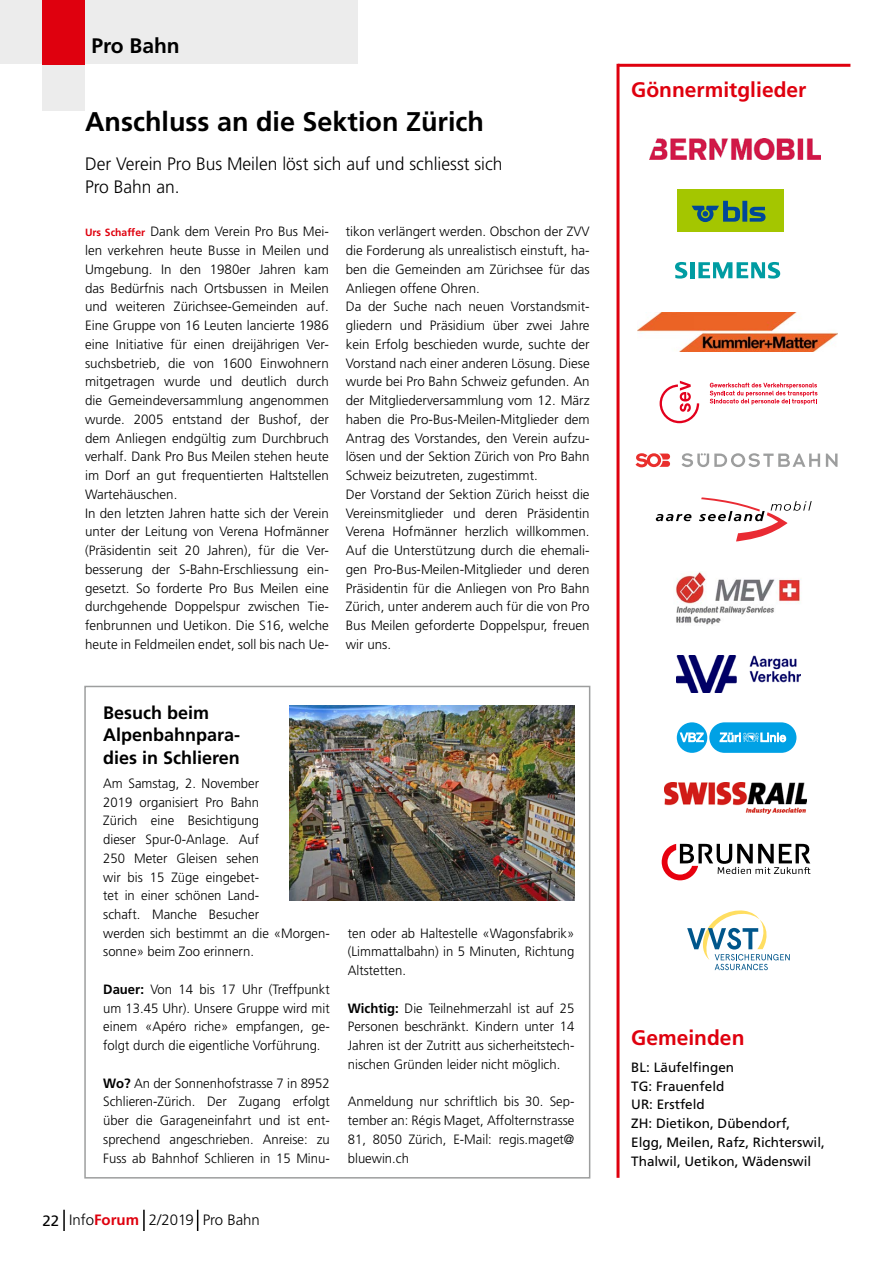
<style>
.page{position:relative;width:893px;height:1263px;background:#fff}
.page>*{position:absolute;margin:0;border:0;box-sizing:border-box;transform-origin:0 0}
.t1{font:700 27px "Frutiger";color:#000}
.t2{font:700 21px "Frutiger";color:#df000e}
.t3{font:700 21px "Frutiger";color:#000}
.t4{font:300 18px/23.2px "Frutiger";color:#000}
.t5{font:700 18px/22.5px "Frutiger";color:#000}
.t6{font:300 15px "Frutiger";color:#000}
.t7{font:300 13.5px/18.8px "Frutiger";color:#000;text-align:justify}
.t8{font:13.5px/18.8px "Frutiger";color:#000}
.s1{font-weight:700;font-size:10.5px;color:#df000e}
.s2{font-weight:700}
.s3{font-weight:400}
.s4{font-weight:700;color:#df000e}
</style>
<div class="page">
<hr style="left:63px;top:1210px;width:2px;height:21px;background:#000">
<hr style="left:143px;top:1210px;width:2px;height:21px;background:#000">
<svg style="left:197px;top:1210px;width:1px;height:21px"></svg>
<svg style="left:635px;top:453px;width:35px;height:14px"></svg>
<svg style="left:681px;top:453px;width:139px;height:14px"></svg>
<svg style="left:826px;top:454px;width:11px;height:13px"></svg>
<img style="left:649px;top:138px;width:171px;height:21px">
<hr style="left:616px;top:64px;width:3px;height:1114px;background:#df000e">
<svg style="left:656px;top:514px;width:35px;height:7px"></svg>
<svg style="left:699px;top:497px;width:113px;height:44px"></svg>
<img style="left:638px;top:313px;width:200px;height:39px">
<svg style="left:675px;top:262px;width:12px;height:17px"></svg>
<hr style="left:690px;top:262px;width:4px;height:16px;background:#009ca2">
<svg style="left:698px;top:262px;width:82px;height:17px"></svg>
<div style="left:709px;top:722px;width:87px;height:31px;background:#00a1e5;border-radius:15px"></div>
<div style="left:677px;top:722px;width:30px;height:31px;background:#00a1e5;border-radius:50%"></div>
<svg style="left:680px;top:732px;width:24px;height:10px"></svg>
<svg style="left:720px;top:733px;width:66px;height:9px"></svg>
<img style="left:675px;top:572px;width:126px;height:53px">
<img style="left:664px;top:783px;width:142px;height:31px">
<hr style="left:618px;top:64px;width:232px;height:3px;background:#df000e">
<svg style="left:662px;top:844px;width:148px;height:36px"></svg>
<div style="left:677px;top:189px;width:107px;height:43px;background:#a4c600"></div>
<svg style="left:692px;top:201px;width:73px;height:21px"></svg>
<svg style="left:687px;top:910px;width:103px;height:60px"></svg>
<img style="left:676px;top:656px;width:124px;height:36px">
<div style="left:43px;top:0;width:42px;height:111px;background:#ececec"></div>
<div style="left:0;top:0;width:357px;height:64px;background:#ececec"></div>
<div style="left:43px;top:0;width:42px;height:64px;background:#df000e"></div>
<div style="left:84px;top:686px;width:506px;height:492px;border:2px solid #9d9e9e"></div>
<img style="left:289px;top:705px;width:285px;height:196px">
<svg style="left:660px;top:381px;width:39px;height:42px"></svg>
<svg style="left:710px;top:383px;width:107px;height:22px"></svg>
<h2 class="t3" style="left:91px;top:33px;width:90px">Pro Bahn</h2>
<h1 class="t1" style="left:85px;top:106px;width:401px">Anschluss an die Sektion Zürich</h1>
<h3 class="t4" style="left:85px;top:152px;width:419px">Der Verein Pro Bus Meilen löst sich auf und schliesst sich<br>Pro Bahn an.</h3>
<p class="t7" style="left:85px;top:222px;width:245px;text-align:left"><span class="s1">Urs Schaffer</span> Dank dem Verein Pro Bus Mei&shy;len verkehren heute Busse in Meilen und Umgebung. In den 1980er Jahren kam das Bedürfnis nach Ortsbussen in Meilen und weiteren Zürichsee-Gemeinden auf.<br>Eine Gruppe von 16 Leuten lancierte 1986 eine Initiative für einen dreijährigen Ver&shy;suchsbetrieb, die von 1600 Einwohnern mitgetragen wurde und deutlich durch die Gemeindeversammlung angenommen wurde. 2005 entstand der Bushof, der dem Anliegen endgültig zum Durchbruch verhalf. Dank Pro Bus Meilen stehen heute im Dorf an gut frequentierten Haltstellen Wartehäuschen.<br>In den letzten Jahren hatte sich der Verein unter der Leitung von Verena Hofmänner (Präsidentin seit 20 Jahren), für die Ver&shy;besserung der S-Bahn-Erschliessung ein&shy;gesetzt. So forderte Pro Bus Meilen eine durchgehende Doppelspur zwischen Tie&shy;fenbrunnen und Uetikon. Die S16, welche heute in Feldmeilen endet, soll bis nach Ue-</p>
<p class="t7" style="left:346px;top:222px;width:245px;text-align:left">tikon verlängert werden. Obschon der ZVV die Forderung als unrealistisch einstuft, ha&shy;ben die Gemeinden am Zürichsee für das Anliegen offene Ohren.<br>Da der Suche nach neuen Vorstandsmit&shy;gliedern und Präsidium über zwei Jahre kein Erfolg beschieden wurde, suchte der Vorstand nach einer anderen Lösung. Diese wurde bei Pro Bahn Schweiz gefunden. An der Mitgliederversammlung vom 12. März haben die Pro-Bus-Meilen-Mitglieder dem Antrag des Vorstandes, den Verein aufzu&shy;lösen und der Sektion Zürich von Pro Bahn Schweiz beizutreten, zugestimmt.<br>Der Vorstand der Sektion Zürich heisst die Vereinsmitglieder und deren Präsidentin Verena Hofmänner herzlich willkommen.<br>Auf die Unterstützung durch die ehemali&shy;gen Pro-Bus-Meilen-Mitglieder und deren Präsidentin für die Anliegen von Pro Bahn Zürich, unter anderem auch für die von Pro Bus Meilen geforderte Doppelspur, freuen wir uns.</p>
<h3 class="t5" style="left:103px;top:701px;width:139px">Besuch beim<br>Alpenbahnpara&shy;dies in Schlieren</h3>
<p class="t7" style="left:103px;top:774px;width:228px;text-align:left">Am Samstag, 2. November<br>2019 organisiert Pro Bahn<br>Zürich eine Besichtigung<br>dieser Spur-0-Anlage. Auf<br>250 Meter Gleisen sehen<br>wir bis 15 Züge eingebet-<br>tet in einer schönen Land-<br>schaft. Manche Besucher<br>werden sich bestimmt an die «Morgen&shy;sonne» beim Zoo erinnern.</p>
<p class="t7" style="left:103px;top:980px;width:228px"><span class="s2">Dauer:</span> Von 14 bis 17 Uhr (Treffpunkt um 13.45 Uhr). Unsere Gruppe wird mit einem «Apéro riche» empfangen, ge&shy;folgt durch die eigentliche Vorführung.</p>
<p class="t7" style="left:103px;top:1073px;width:228px"><span class="s2">Wo?</span> An der Sonnenhofstrasse 7 in 8952<br>Schlieren-Zürich. Der Zugang erfolgt über die Garageneinfahrt und ist ent&shy;sprechend angeschrieben. Anreise: zu Fuss ab Bahnhof Schlieren in 15 Minu-</p>
<p class="t7" style="left:348px;top:923px;width:228px">ten oder ab Haltestelle «Wagonsfabrik» (Limmattalbahn) in 5 Minuten, Richtung Altstetten.</p>
<p class="t7" style="left:348px;top:998px;width:228px"><span class="s2">Wichtig:</span> Die Teilnehmerzahl ist auf 25<br>Personen beschränkt. Kindern unter 14<br>Jahren ist der Zutritt aus sicherheitstech&shy;nischen Gründen leider nicht möglich.</p>
<p class="t7" style="left:348px;top:1092px;width:228px">Anmeldung nur schriftlich bis 30. Sep&shy;tember an: Régis Maget, Affolternstrasse 81, 8050 Zürich, E-Mail: regis. maget@ bluewin.ch</p>
<p class="t6" style="left:43px;top:1211px;width:219px"><span class="s3">22</span> Info<span class="s4">Forum</span> 2/2019 Pro Bahn</p>
<h2 class="t2" style="left:631px;top:77px;width:177px">Gönnermitglieder</h2>
<h2 class="t2" style="left:631px;top:1025px;width:115px">Gemeinden</h2>
<p class="t8" style="left:631px;top:1058px;width:195px">BL: Läufelfingen<br>TG: Frauenfeld<br>UR: Erstfeld<br>ZH: Dietikon, Dübendorf,<br>Elgg, Meilen, Rafz, Richterswil,<br>Thalwil, Uetikon, Wädenswil</p>
</div>
